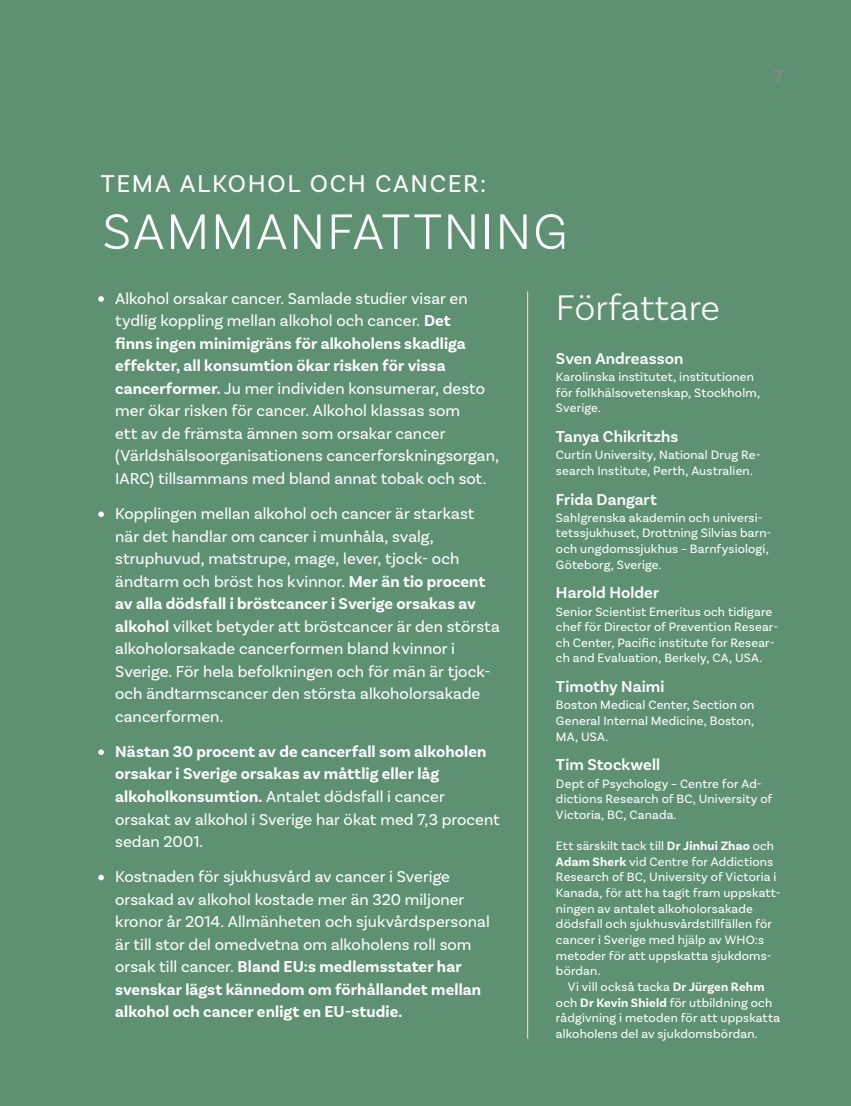
<style>
.page{position:relative;width:851px;height:1106px;background:#fff}
.page>*{position:absolute;margin:0;border:0;box-sizing:border-box;transform-origin:0 0}
.t1{font:300 52.5px "Basic Sans";letter-spacing:.025em;color:#fff}
.t2{font:300 37.5px "Basic Sans";color:#fff}
.t3{font:25.5px "Basic Sans";letter-spacing:.065em;color:#fff}
.t4{font:600 18px "Basic Sans";color:#878787}
.t5{font:16.5px/22.5px "Basic Sans";color:#fff}
.t6{font:700 16.5px/22.5px "Basic Sans";letter-spacing:.005em;color:#fff}
.t7{font:600 16.5px "Basic Sans";letter-spacing:.005em;color:#fff}
.t8{font:12.75px/15.6px "Basic Sans";letter-spacing:.01em;color:#fff}
.s1{font-weight:700}
.s2{font-weight:400}
</style>
<div class="page">
<div style="left:0;top:0;width:850px;height:1106px;background:#5e9172"></div>
<hr style="left:527px;top:291px;width:1px;height:747px;background:#e4dcc9">
<svg style="left:98px;top:296px;width:6px;height:6px"></svg>
<svg style="left:98px;top:511px;width:6px;height:6px"></svg>
<svg style="left:98px;top:749px;width:6px;height:6px"></svg>
<svg style="left:98px;top:874px;width:6px;height:6px"></svg>
<h3 class="t3" style="left:101px;top:169px;width:387px">TEMA ALKOHOL OCH CANCER:</h3>
<h1 class="t1" style="left:102px;top:200px;width:466px">SAMMANFATTNING</h1>
<p class="t4" style="left:773px;top:65px;width:11px">7</p>
<p class="t5" style="left:115px;top:287px;width:385px;text-indent:-17px">• Alkohol orsakar cancer. Samlade studier visar en tydlig koppling mellan alkohol och cancer. <span class="s1">Det<br>finns ingen minimigräns för alkoholens skadliga effekter, all konsumtion ökar risken för vissa cancerformer.</span> Ju mer individen konsumerar, desto mer ökar risken för cancer. Alkohol klassas som<br>ett av de främsta ämnen som orsakar cancer (Världshälsoorganisationens cancerforskningsorgan, IARC) tillsammans med bland annat tobak och sot.</p>
<p class="t5" style="left:115px;top:502px;width:386px;text-indent:-17px">• Kopplingen mellan alkohol och cancer är starkast när det handlar om cancer i munhåla, svalg, struphuvud, matstrupe, mage, lever, tjock- och ändtarm och bröst hos kvinnor. <span class="s1">Mer än tio procent av alla dödsfall i bröstcancer i Sverige orsakas av alkohol</span> vilket betyder att bröstcancer är den största alkoholorsakade cancerformen bland kvinnor i Sverige. För hela befolkningen och för män är tjock&shy;och ändtarmscancer den största alkoholorsakade cancerformen.</p>
<p class="t6" style="left:115px;top:740px;width:386px;text-indent:-17px"><span class="s2">•</span> Nästan 30 procent av de cancerfall som alkoholen orsakar i Sverige orsakas av måttlig eller låg alkoholkonsumtion. <span class="s2">Antalet dödsfall i cancer orsakat av alkohol i Sverige har ökat med 7,3 procent sedan 2001.</span></p>
<p class="t5" style="left:115px;top:865px;width:376px;text-indent:-17px">• Kostnaden för sjukhusvård av cancer i Sverige orsakad av alkohol kostade mer än 320 miljoner kronor år 2014. Allmänheten och sjukvårdspersonal är till stor del omedvetna om alkoholens roll som orsak till cancer. <span class="s1">Bland EU:s medlemsstater har svenskar lägst kännedom om förhållandet mellan alkohol och cancer enligt en EU-studie.</span></p>
<h2 class="t2" style="left:556px;top:285px;width:165px">Författare</h2>
<p class="t7" style="left:556px;top:348px;width:129px">Sven Andreasson</p>
<p class="t8" style="left:556px;top:369px;width:205px">Karolinska institutet, institutionen för folkhälsovetenskap, Stockholm,<br>Sverige.</p>
<p class="t7" style="left:556px;top:426px;width:124px">Tanya Chikritzhs</p>
<p class="t8" style="left:556px;top:447px;width:204px">Curtin University, National Drug Re&shy;search Institute, Perth, Australien.</p>
<p class="t7" style="left:556px;top:489px;width:102px">Frida Dangart</p>
<p class="t8" style="left:556px;top:509px;width:217px">Sahlgrenska akademin och universi&shy;tetssjukhuset, Drottning Silvias barn&shy;och ungdomssjukhus – Barnfysiologi, Göteborg, Sverige.</p>
<p class="t7" style="left:556px;top:583px;width:105px">Harold Holder</p>
<p class="t8" style="left:556px;top:603px;width:224px">Senior Scientist Emeritus och tidigare chef för Director of Prevention Resear&shy;ch Center, Pacific institute for Resear&shy;ch and Evaluation, Berkely, CA, USA.</p>
<p class="t7" style="left:556px;top:677px;width:110px">Timothy Naimi</p>
<p class="t8" style="left:556px;top:697px;width:200px;text-align:justify">Boston Medical Center, Section on General Internal Medicine, Boston, MA, USA.</p>
<p class="t7" style="left:556px;top:755px;width:106px">Tim Stockwell</p>
<p class="t8" style="left:556px;top:775px;width:218px">Dept of Psychology – Centre for Ad&shy;dictions Research of BC, University of<br>Victoria, BC, Canada.</p>
<p class="t8" style="left:556px;top:838px;width:226px">Ett särskilt tack till <span class="s1">Dr Jinhui Zhao</span> och <span class="s1">Adam Sherk</span> vid Centre for Addictions Research of BC, University of Victoria i Kanada, för att ha tagit fram uppskatt&shy;ningen av antalet alkoholorsakade dödsfall och sjukhusvårdstillfällen för cancer i Sverige med hjälp av WHO:s metoder för att uppskatta sjukdoms&shy;bördan.</p>
<p class="t8" style="left:556px;top:978px;width:226px;text-indent:12px">Vi vill också tacka <span class="s1">Dr Jürgen Rehm </span>och <span class="s1">Dr Kevin Shield</span> för utbildning och rådgivning i metoden för att uppskatta alkoholens del av sjukdomsbördan.</p>
</div>
